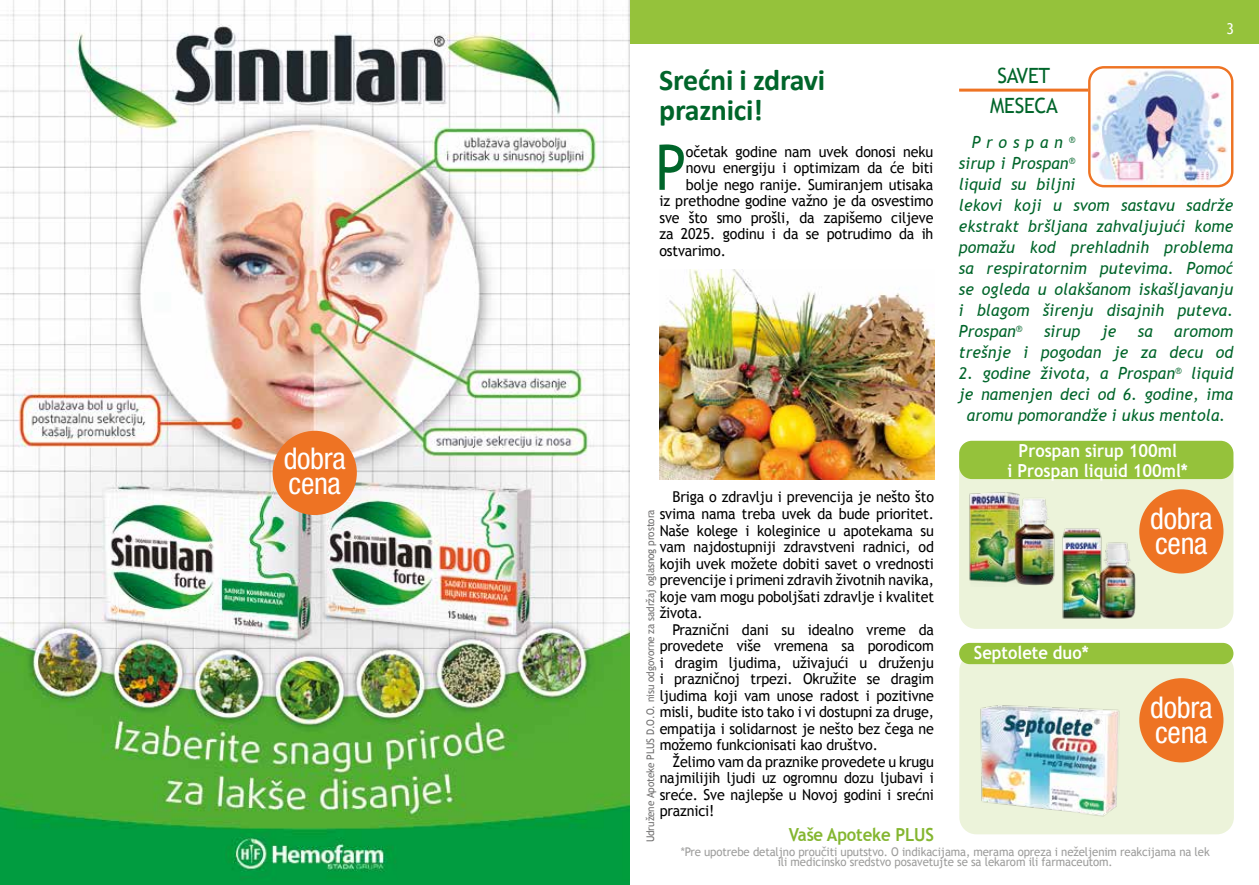
<style>
.page{position:relative;width:1259px;height:885px;background:#fff}
.page>*{position:absolute;margin:0;border:0;box-sizing:border-box;transform-origin:0 0}
.t1{font:63px "Trebuchet MS";color:#00652a;scale:.87 1}
.t2{font:condensed 30px/24.3px "Helvetica Neue LT Pro";letter-spacing:-.01em;color:#fff}
.t3{font:700 30px/30px "Calibri";letter-spacing:-.01em;color:#00652a}
.t4{font:21px/30px "Trebuchet MS";letter-spacing:-.01em;color:#00652a;text-align:center;scale:.95 1}
.t5{font:700 18px/19.5px "Trebuchet MS";color:#fff;text-align:center;scale:.92 1}
.t6{font:700 18px "Trebuchet MS";letter-spacing:-.01em;color:#84b630;scale:.93 1}
.t7{font:italic 16.5px/21px "Trebuchet MS";letter-spacing:.01em;color:#00652a;scale:.96 1}
.t8{font:15px/16.5px "Trebuchet MS";letter-spacing:-.01em;color:#000;text-align:justify;scale:.95 1}
.t9{font:15px "Trebuchet MS";color:#fff;scale:.95 1}
.t10{font:12px/10.5px "Trebuchet MS";letter-spacing:-.01em;color:#9d9d9c;text-align:center;scale:.95 1}
.t11{font:10.5px "Trebuchet MS";letter-spacing:-.01em;color:#706f6f;scale:.95 1}
</style>
<div class="page">
<div style="left:629px;top:0;width:630px;height:44px;background:#95c23b"></div>
<div style="left:959px;top:448px;width:274px;height:180px;background:#ecf3da;border-radius:17px"></div>
<div style="left:959px;top:653px;width:274px;height:181px;background:#ecf3da;border-radius:17px"></div>
<hr style="left:959px;top:89px;width:129px;height:3px;background:#ee7323">
<img style="left:1091px;top:69px;width:141px;height:117px">
<div style="left:1088px;top:66px;width:145px;height:121px;border:2px solid #ee7323;border-radius:15px"></div>
<div style="left:1139px;top:489px;width:84px;height:84px;background:#ee7323;border-radius:50%"></div>
<div style="left:959px;top:642px;width:274px;height:22px;background:#95c23b;border-radius:11px"></div>
<div style="left:1139px;top:678px;width:84px;height:84px;background:#ee7323;border-radius:50%"></div>
<img style="left:0;top:0;width:629px;height:884px">
<div style="left:273px;top:431px;width:84px;height:84px;background:#ee7323;border-radius:50%"></div>
<div style="left:959px;top:440px;width:274px;height:39px;background:#95c23b;border-radius:13px"></div>
<img style="left:980px;top:705px;width:140px;height:112px">
<img style="left:1062px;top:524px;width:88px;height:95px">
<img style="left:969px;top:492px;width:86px;height:94px">
<img style="left:659px;top:270px;width:275px;height:209px">
<h2 class="t3" style="left:659px;top:64px;width:167px">Srećni i zdravi praznici!</h2>
<h1 class="t1" style="left:655px;top:130px;width:37px">P</h1>
<p class="t8" style="left:686px;top:143px;width:262px">očetak godine nam uvek donosi neku</p>
<p class="t8" style="left:686px;top:160px;width:262px">novu energiju i optimizam da će biti</p>
<p class="t8" style="left:686px;top:176px;width:262px">bolje nego ranije. Sumiranjem utisaka</p>
<p class="t8" style="left:659px;top:193px;width:290px">iz prethodne godine važno je da osvestimo</p>
<p class="t8" style="left:659px;top:209px;width:290px">sve što smo prošli, da zapišemo ciljeve</p>
<p class="t8" style="left:659px;top:226px;width:290px">za 2025. godinu i da se potrudimo da ih</p>
<p class="t8" style="left:659px;top:242px;width:72px">ostvarimo.</p>
<p class="t9" style="left:1226px;top:19px;width:9px">3</p>
<h3 class="t4" style="left:990px;top:61px;width:73px">SAVET<br>MESECA</h3>
<p class="t7" style="left:959px;top:132px;width:287px;text-indent:13px">Prospan <sup>®<br></sup>sirup i Prospan<sup>®<br></sup>liquid su biljni<br>lekovi koji u svom sastavu sadrže ekstrakt bršljana zahvaljujući kome pomažu kod prehladnih problema sa respiratornim putevima. Pomoć se ogleda u olakšanom iskašljavanju i blagom širenju disajnih puteva.<br>Prospan<sup>®</sup></p>
<p class="t7" style="left:1044px;top:321px;width:39px">sirup</p>
<p class="t7" style="left:1101px;top:321px;width:17px">je</p>
<p class="t7" style="left:1137px;top:321px;width:17px">sa</p>
<p class="t7" style="left:959px;top:321px;width:287px;text-align:right">aromom<br>trešnje i pogodan je za decu od</p>
<p class="t7" style="left:959px;top:363px;width:287px;text-align:center">2. godine života, a Prospan<sup>®</sup> liquid je namenjen deci od 6. godine, ima aromu pomorandže i ukus mentola.</p>
<h2 class="t2" style="left:284px;top:446px;width:64px">dobra cena</h2>
<p class="t5" style="left:1007px;top:441px;width:198px">Prospan sirup 100ml<br>i Prospan liquid 100ml*</p>
<p class="t8" style="left:659px;top:489px;width:290px;text-indent:13px">Briga o zdravlju i prevencija je nešto što svima nama treba uvek da bude prioritet.<br>Naše kolege i koleginice u apotekama su vam najdostupniji zdravstveni radnici, od kojih uvek možete dobiti savet o vrednosti prevencije i primeni zdravih životnih navika, koje vam mogu poboljšati zdravlje i kvalitet života.</p>
<p class="t8" style="left:659px;top:621px;width:290px;text-indent:13px">Praznični dani su idealno vreme da provedete više vremena sa porodicom i dragim ljudima, uživajući u druženju i prazničnoj trpezi. Okružite se dragim ljudima koji vam unose radost i pozitivne misli, budite isto tako i vi dostupni za druge, empatija i solidarnost je nešto bez čega ne možemo funkcionisati kao društvo.</p>
<p class="t8" style="left:659px;top:753px;width:290px;text-indent:13px">Želimo vam da praznike provedete u krugu najmilijih ljudi uz ogromnu dozu ljubavi i sreće. Sve najlepše u Novoj godini i srećni praznici!</p>
<p class="t6" style="left:788px;top:823px;width:158px">Vaše Apoteke PLUS</p>
<h2 class="t2" style="left:1150px;top:506px;width:64px">dobra cena</h2>
<p class="t11" style="left:644px;top:842px;width:352px;rotate:-90deg">Udružene Apoteke PLUS D.O.O. nisu odgovorne za sadržaj oglasnog prostora</p>
<p class="t5" style="left:974px;top:643px;width:126px">Septolete duo*</p>
<h2 class="t2" style="left:1150px;top:695px;width:64px">dobra cena</h2>
<p class="t10" style="left:680px;top:846px;width:558px">*Pre upotrebe detaljno proučiti uputstvo. O indikacijama, merama opreza i neželjenim reakcijama na lek ili medicinsko sredstvo posavetujte se sa lekarom ili farmaceutom.</p>
</div>
